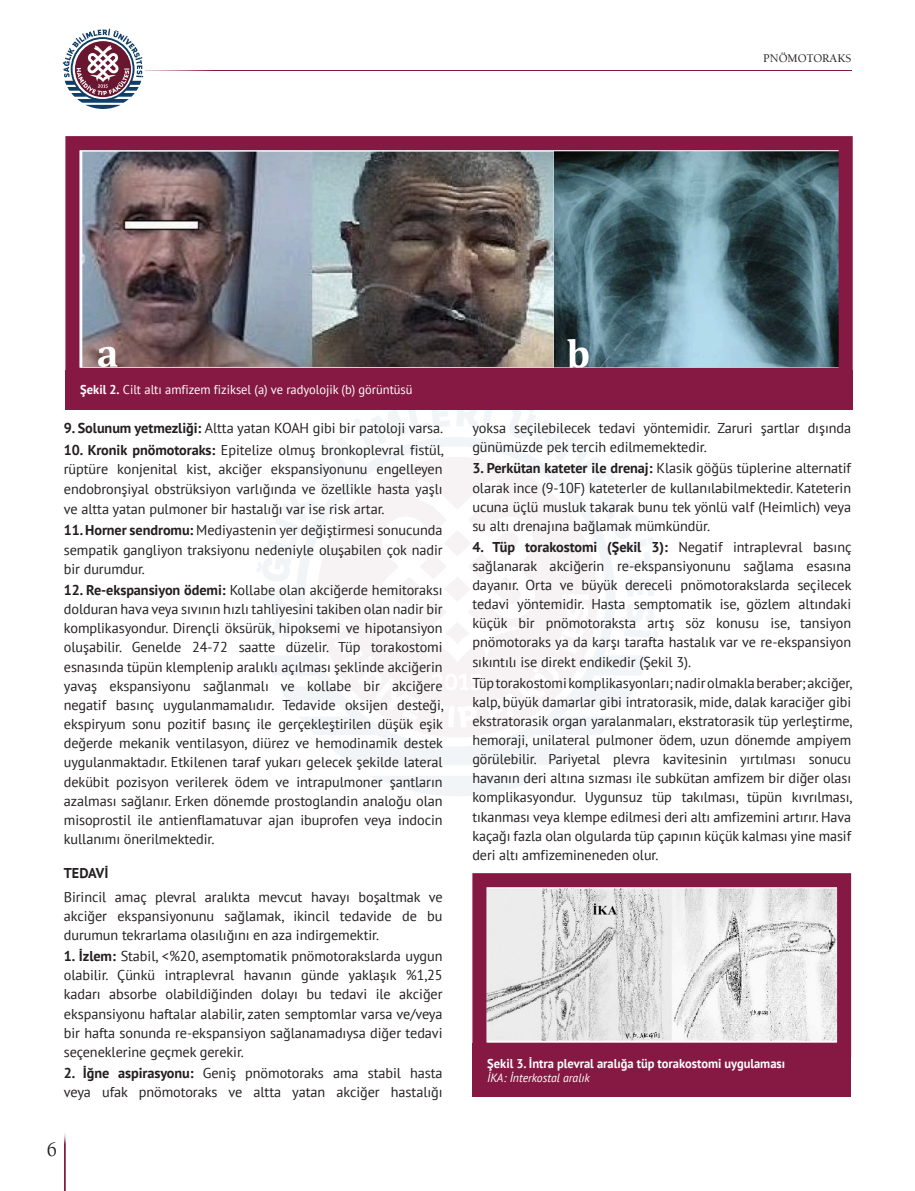
<style>
.page{position:relative;width:915px;height:1191px;background:#fff}
.page>*{position:absolute;margin:0;border:0;box-sizing:border-box;transform-origin:0 0}
.t1{font:21px "Berkeley Regular Tr";color:#231f20;scale:.92 1}
.YAZI{font:14.25px/19.2px "PT Sans";letter-spacing:-.005em;color:#231f20;text-align:justify}
.BOLD{font:700 14.25px "PT Sans";color:#231f20}
.RESIM-ALTI{font:12.75px "PT Sans";color:#fff}
.RESIM-ALTI-2{font:700 12.75px "PT Sans";color:#fff}
.RESIM-ALTI-3{font:italic 12px "PT Sans";color:#fff}
.t2{font:12px "Berkeley Regular Tr";color:#231f20}
.s1{font-weight:700}
</style>
<div class="page">
<div style="left:237px;top:377px;width:440px;height:437px;background:#f7f7f8;border-radius:50%"></div>
<hr style="left:85px;top:70px;width:765px;height:1px;background:#861943">
<svg style="left:63px;top:29px;width:80px;height:80px"></svg>
<hr style="left:64px;top:1131px;width:1px;height:60px;background:#861943">
<svg style="left:472px;top:873px;width:380px;height:190px"></svg>
<div style="left:472px;top:1043px;width:378px;height:54px;background:#861943"></div>
<img style="left:65px;top:136px;width:788px;height:253px">
<div style="left:65px;top:370px;width:787px;height:39px;background:#861943"></div>
<p class="t2" style="left:762px;top:51px;width:89px">PNÖMOTORAKS</p>
<p class="RESIM-ALTI" style="left:80px;top:382px;width:334px"><span class="s1">Şekil 2.</span> Cilt altı amfizem fiziksel (a) ve radyolojik (b) görüntüsü</p>
<p class="YAZI" style="left:64px;top:418px;width:381px"><span class="s1">9. Solunum yetmezliği:</span> Altta yatan KOAH gibi bir patoloji varsa.</p>
<p class="YAZI" style="left:64px;top:439px;width:381px;line-height:19.6px"><span class="s1">10. Kronik pnömotoraks:</span> Epitelize olmuş bronkoplevral fistül, rüptüre konjenital kist, akciğer ekspansiyonunu engelleyen endobronşiyal obstrüksiyon varlığında ve özellikle hasta yaşlı ve altta yatan pulmoner bir hastalığı var ise risk artar.</p>
<p class="YAZI" style="left:64px;top:520px;width:380px"><span class="s1">11. Horner sendromu:</span> Mediyastenin yer değiştirmesi sonucunda sempatik gangliyon traksiyonu nedeniyle oluşabilen çok nadir bir durumdur.</p>
<p class="YAZI" style="left:64px;top:580px;width:381px"><span class="s1">12. Re-ekspansiyon ödemi:</span> Kollabe olan akciğerde hemitoraksı dolduran hava veya sıvının hızlı tahliyesini takiben olan nadir bir komplikasyondur. Dirençli öksürük, hipoksemi ve hipotansiyon oluşabilir. Genelde 24-72 saatte düzelir. Tüp torakostomi esnasında tüpün klemplenip aralıklı açılması şeklinde akciğerin yavaş ekspansiyonu sağlanmalı ve kollabe bir akciğere negatif basınç uygulanmamalıdır. Tedavide oksijen desteği, ekspiryum sonu pozitif basınç ile gerçekleştirilen düşük eşik değerde mekanik ventilasyon, diürez ve hemodinamik destek uygulanmaktadır. Etkilenen taraf yukarı gelecek şekilde lateral dekübit pozisyon verilerek ödem ve intrapulmoner şantların azalması sağlanır. Erken dönemde prostoglandin analoğu olan misoprostil ile antienflamatuvar ajan ibuprofen veya indocin kullanımı önerilmektedir.</p>
<p class="BOLD" style="left:64px;top:863px;width:46px">TEDAVİ</p>
<p class="YAZI" style="left:64px;top:886px;width:380px">Birincil amaç plevral aralıkta mevcut havayı boşaltmak ve akciğer ekspansiyonunu sağlamak, ikincil tedavide de bu durumun tekrarlama olasılığını en aza indirgemektir.</p>
<p class="YAZI" style="left:64px;top:946px;width:380px"><span class="s1">1. İzlem:</span> Stabil, &lt;%20, asemptomatik pnömotorakslarda uygun olabilir. Çünkü intraplevral havanın günde yaklaşık %1,25 kadarı absorbe olabildiğinden dolayı bu tedavi ile akciğer ekspansiyonu haftalar alabilir, zaten semptomlar varsa ve/veya bir hafta sonunda re-ekspansiyon sağlanamadıysa diğer tedavi seçeneklerine geçmek gerekir.</p>
<p class="YAZI" style="left:64px;top:1063px;width:380px"><span class="s1">2. İğne aspirasyonu:</span> Geniş pnömotoraks ama stabil hasta veya ufak pnömotoraks ve altta yatan akciğer hastalığı</p>
<h1 class="t1" style="left:47px;top:1136px;width:12px">6</h1>
<p class="YAZI" style="left:472px;top:418px;width:380px">yoksa seçilebilecek tedavi yöntemidir. Zaruri şartlar dışında günümüzde pek tercih edilmemektedir.</p>
<p class="YAZI" style="left:472px;top:458px;width:380px"><span class="s1">3. Perkütan kateter ile drenaj:</span> Klasik göğüs tüplerine alternatif olarak ince (9-10F) kateterler de kullanılabilmektedir. Kateterin ucuna üçlü musluk takarak bunu tek yönlü valf (Heimlich) veya su altı drenajına bağlamak mümkündür.</p>
<p class="YAZI" style="left:472px;top:537px;width:380px"><span class="s1">4. Tüp torakostomi (Şekil 3):</span> Negatif intraplevral basınç sağlanarak akciğerin re-ekspansiyonunu sağlama esasına dayanır. Orta ve büyük dereceli pnömotorakslarda seçilecek tedavi yöntemidir. Hasta semptomatik ise, gözlem altındaki küçük bir pnömotoraksta artış söz konusu ise, tansiyon pnömotoraks ya da karşı tarafta hastalık var ve re-ekspansiyon sıkıntılı ise direkt endikedir (Şekil 3).</p>
<p class="YAZI" style="left:472px;top:673px;width:381px">Tüp torakostomi komplikasyonları; nadir olmakla beraber; akciğer, kalp, büyük damarlar gibi intratorasik, mide, dalak karaciğer gibi ekstratorasik organ yaralanmaları, ekstratorasik tüp yerleştirme, hemoraji, unilateral pulmoner ödem, uzun dönemde ampiyem görülebilir. Pariyetal plevra kavitesinin yırtılması sonucu havanın deri altına sızması ile subkütan amfizem bir diğer olası komplikasyondur. Uygunsuz tüp takılması, tüpün kıvrılması, tıkanması veya klempe edilmesi deri altı amfizemini artırır. Hava kaçağı fazla olan olgularda tüp çapının küçük kalması yine masif deri altı amfizemineneden olur.</p>
<p class="RESIM-ALTI-2" style="left:487px;top:1055px;width:299px">Şekil 3. İntra plevral aralığa tüp torakostomi uygulaması</p>
<p class="RESIM-ALTI-3" style="left:487px;top:1070px;width:104px">İKA: İnterkostal aralık</p>
</div>
